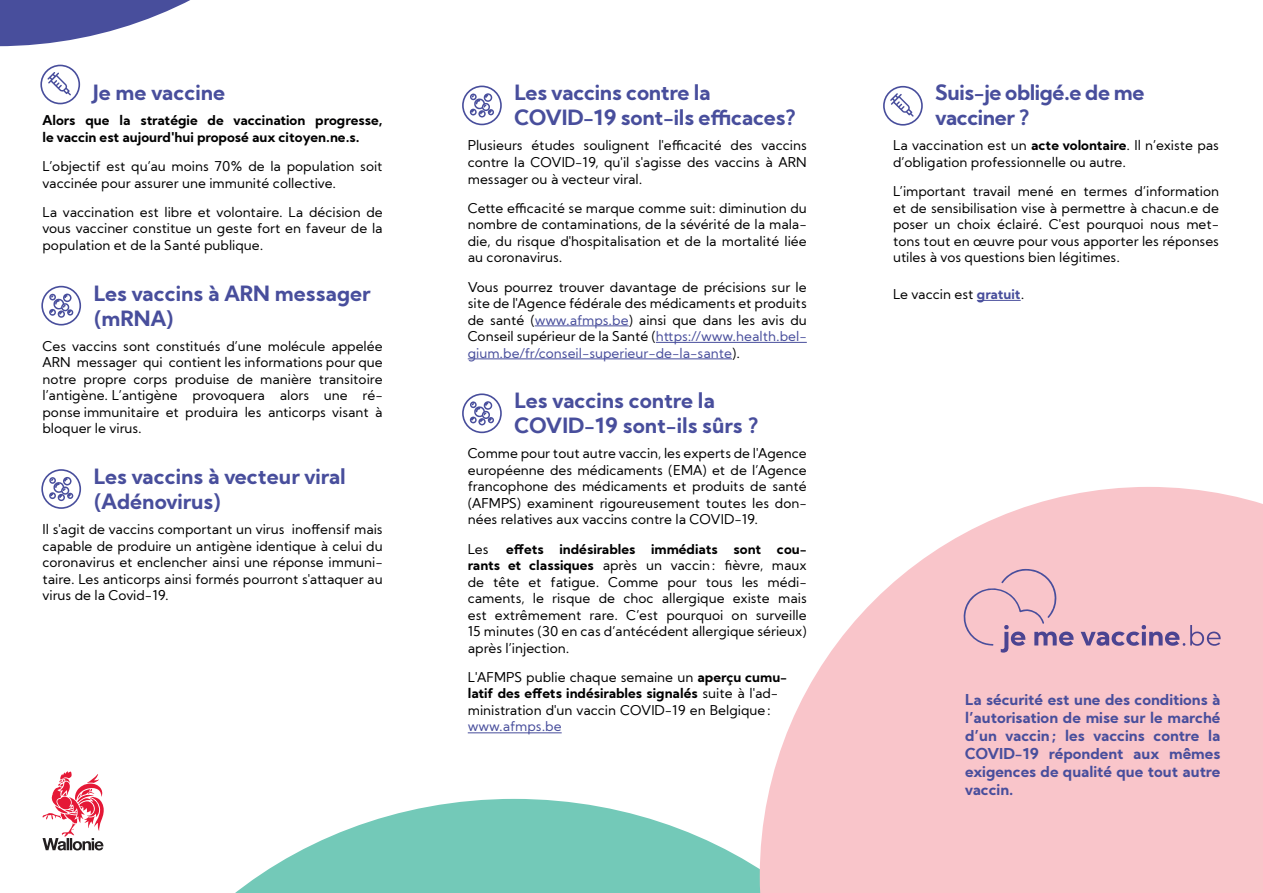
<style>
.page{position:relative;width:1263px;height:893px;background:#fff}
.page>*{position:absolute;margin:0;border:0;box-sizing:border-box;transform-origin:0 0}
.t1{font:700 21px/25.2px "Kumbh Sans";color:#484e9c}
.t2{font:700 21px/25.2px "Kumbh Sans";letter-spacing:-.02em;color:#484e9c}
.Texte_blanc_box{font:700 15px/18px "Kumbh Sans";color:#484e9c;text-align:justify}
.t3{font:13.5px/16.5px "Kumbh Sans";color:#000001;text-align:justify}
.t4{font:700 13.5px/16.5px "Kumbh Sans";color:#000001}
.s1{color:#484e9c}
.s2{font-weight:700}
.s3{font-weight:700;color:#484e9c}
</style>
<div class="page">
<svg style="left:91px;top:799px;width:669px;height:94px;fill:#73c9b8"></svg>
<svg style="left:760px;top:487px;width:503px;height:406px;fill:#f9c5ca"></svg>
<hr style="left:535px;top:325px;width:94px;height:1px;background:#484e9c">
<hr style="left:656px;top:342px;width:151px;height:1px;background:#484e9c">
<hr style="left:468px;top:358px;width:264px;height:1px;background:#484e9c">
<hr style="left:468px;top:732px;width:94px;height:1px;background:#484e9c">
<hr style="left:977px;top:300px;width:44px;height:1px;background:#484e9c">
<svg style="left:43px;top:771px;width:61px;height:79px"></svg>
<svg style="left:462px;top:86px;width:40px;height:39px"></svg>
<svg style="left:462px;top:393px;width:40px;height:40px"></svg>
<svg style="left:883px;top:86px;width:40px;height:40px"></svg>
<svg style="left:40px;top:65px;width:40px;height:39px"></svg>
<svg style="left:41px;top:286px;width:40px;height:39px"></svg>
<svg style="left:41px;top:469px;width:40px;height:40px"></svg>
<svg style="left:0;top:0;width:190px;height:46px"></svg>
<svg style="left:962px;top:569px;width:111px;height:84px;background:#e6b7c4"></svg>
<svg style="left:1081px;top:625px;width:140px;height:21px;background:#c29cb7"></svg>
<h2 class="t1" style="left:93px;top:80px;width:134px">Je me vaccine</h2>
<p class="t4" style="left:43px;top:112px;width:342px">Alors que la stratégie de vaccination progresse, le vaccin est aujourd'hui proposé aux citoyen.ne.s.</p>
<p class="t3" style="left:43px;top:158px;width:342px">L’objectif est qu’au moins 70% de la population soit vaccinée pour assurer une immunité collective.</p>
<p class="t3" style="left:43px;top:204px;width:342px">La vaccination est libre et volontaire. La décision de vous vacciner constitue un geste fort en faveur de la population et de la Santé publique.</p>
<h2 class="t1" style="left:94px;top:280px;width:278px">Les vaccins à ARN messager (mRNA)</h2>
<p class="t3" style="left:43px;top:338px;width:342px">Ces vaccins sont constitués d’une molécule appelée ARN messager qui contient les informations pour que notre propre corps produise de manière transitoire l’antigène. L’antigène provoquera alors une ré&shy;ponse immunitaire et produira les anticorps visant à bloquer le virus.</p>
<h2 class="t1" style="left:94px;top:464px;width:253px">Les vaccins à vecteur viral (Adénovirus)</h2>
<p class="t3" style="left:43px;top:521px;width:342px">Il s'agit de vaccins comportant un virus inoffensif mais capable de produire un antigène identique à celui du coronavirus et enclencher ainsi une réponse immuni&shy;taire. Les anticorps ainsi formés pourront s'attaquer au virus de la Covid-19.</p>
<h2 class="t1" style="left:514px;top:80px;width:283px">Les vaccins contre la<br>COVID-19 sont-ils efficaces?</h2>
<p class="t3" style="left:468px;top:137px;width:340px">Plusieurs études soulignent l'efficacité des vaccins contre la COVID-19, qu'il s'agisse des vaccins à ARN messager ou à vecteur viral.</p>
<p class="t3" style="left:468px;top:200px;width:341px">Cette efficacité se marque comme suit: diminution du nombre de contaminations, de la sévérité de la mala&shy;die, du risque d'hospitalisation et de la mortalité liée au coronavirus.</p>
<p class="t3" style="left:468px;top:278px;width:341px">Vous pourrez trouver davantage de précisions sur le site de l'Agence fédérale des médicaments et produits de santé (<span class="s1">www.afmps.be</span>) ainsi que dans les avis du Conseil supérieur de la Santé (<span class="s1">https://www.health.bel&shy;gium.be/fr/conseil-superieur-de-la-sante</span>).</p>
<h2 class="t1" style="left:514px;top:388px;width:246px">Les vaccins contre la<br>COVID-19 sont-ils sûrs ?</h2>
<p class="t3" style="left:468px;top:445px;width:341px">Comme pour tout autre vaccin, les experts de l'Agence européenne des médicaments (EMA) et de l’Agence francophone des médicaments et produits de santé (AFMPS) examinent rigoureusement toutes les don&shy;nées relatives aux vaccins contre la COVID-19.</p>
<p class="t3" style="left:468px;top:541px;width:22px">Les</p>
<p class="t3" style="left:468px;top:541px;width:341px;text-indent:38px"><span class="s2">effets indésirables immédiats sont cou&shy;rants et classiques</span> après un vaccin: fièvre, maux de tête et fatigue. Comme pour tous les médi&shy;caments, le risque de choc allergique existe mais est extrêmement rare. C’est pourquoi on surveille 15 minutes (30 en cas d’antécédent allergique sérieux) après l’injection.</p>
<p class="t3" style="left:468px;top:669px;width:321px;text-align:left">L'AFMPS publie chaque semaine un <span class="s2">aperçu cumu&shy;latif des effets indésirables signalés</span> suite à l'ad&shy;ministration d'un vaccin COVID-19 en Belgique: <span class="s1">www.afmps.be</span></p>
<h2 class="t2" style="left:935px;top:80px;width:210px">Suis-je obligé.e de me vacciner ?</h2>
<p class="t3" style="left:893px;top:137px;width:327px">La vaccination est un <span class="s2">acte volontaire</span>. Il n’existe pas d’obligation professionnelle ou autre.</p>
<p class="t3" style="left:893px;top:183px;width:327px">L’important travail mené en termes d’information et de sensibilisation vise à permettre à chacun.e de poser un choix éclairé. C'est pourquoi nous met&shy;tons tout en œuvre pour vous apporter les réponses utiles à vos questions bien légitimes.</p>
<p class="t3" style="left:893px;top:286px;width:133px">Le vaccin est <span class="s3">gratuit</span>.</p>
<p class="Texte_blanc_box" style="left:965px;top:691px;width:257px">La sécurité est une des conditions à l’autorisation de mise sur le marché d’un vaccin; les vaccins contre la COVID-19 répondent aux mêmes exigences de qualité que tout autre vaccin.</p>
</div>
